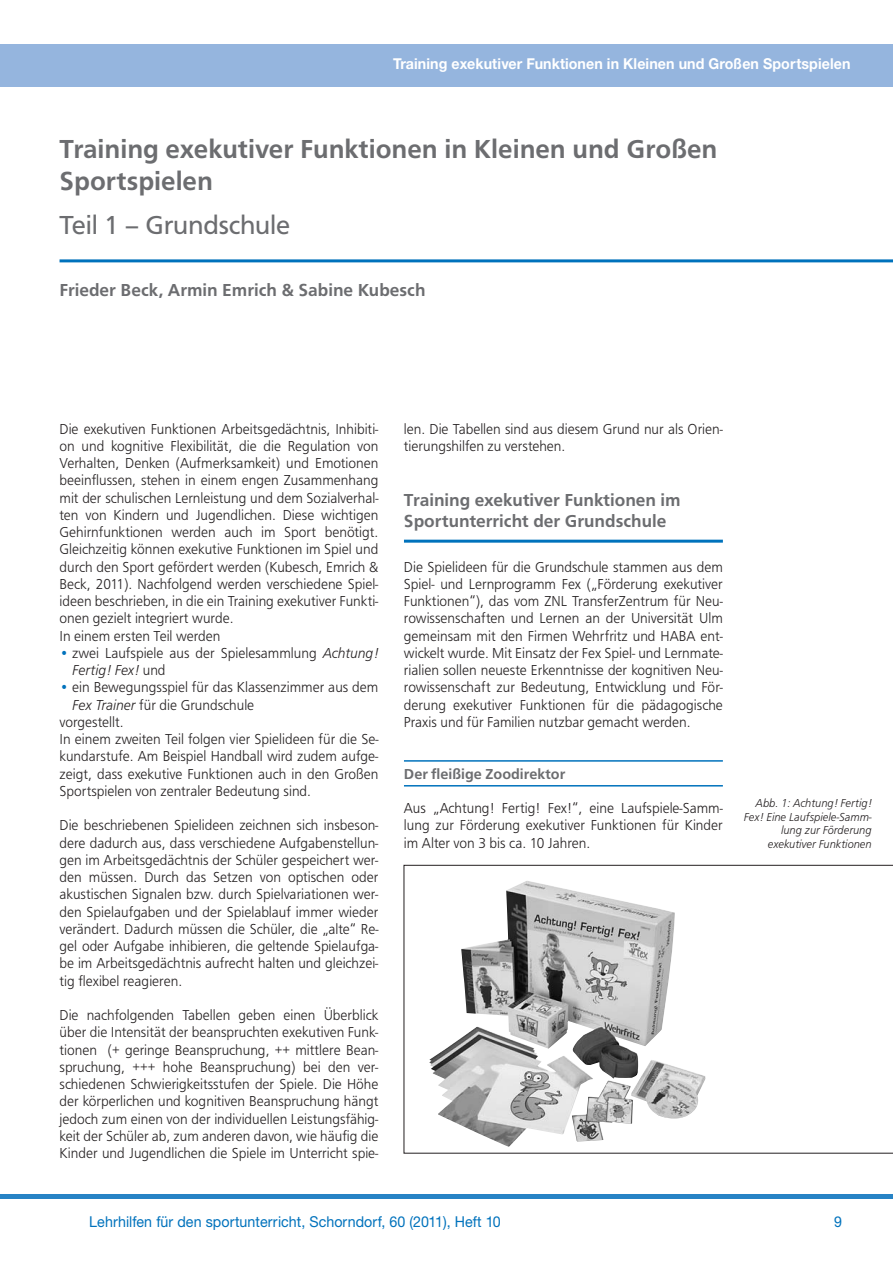
<style>
.page{position:relative;width:893px;height:1263px;background:#fff}
.page>*{position:absolute;margin:0;border:0;box-sizing:border-box;transform-origin:0 0}
.t1{font:500 27px/31.5px "Frutus T";color:#6c6d70}
.t2{font:27px "Frutus T";letter-spacing:-.01em;color:#6c6d70}
.t3{font:500 18px/21px "Frutus T";color:#6c6d70}
.t4{font:300 15px/17.2px "Frutus T";color:#231f20;text-align:justify;scale:.95 1}
.t5{font:15px "Helvetica Neue CE";letter-spacing:.005em;color:#0072bc;scale:.95 1}
.t6{font:700 15px "Helvetica Neue CE";letter-spacing:.005em;color:#fff;scale:.95 1}
.t7{font:500 15px "Frutus T";color:#6c6d70}
.t8{font:italic 300 12px/13.5px "Frutus T";color:#231f20;text-align:right;scale:.95 1}
.s1{color:#0072bc}
.s2{font-style:italic}
</style>
<div class="page">
<div style="left:0;top:1194px;width:893px;height:5px;background:#2783c5"></div>
<div style="left:0;top:44px;width:893px;height:43px;background:#95b5de"></div>
<hr style="left:60px;top:259px;width:833px;height:3px;background:#0072bc">
<hr style="left:404px;top:540px;width:319px;height:3px;background:#0072bc">
<hr style="left:404px;top:760px;width:319px;height:2px;background:#0072bc">
<hr style="left:404px;top:785px;width:319px;height:1px;background:#0072bc">
<svg style="left:404px;top:865px;width:489px;height:288px"></svg>
<p class="t6" style="left:393px;top:54px;width:483px">Training exekutiver Funktionen in Kleinen und Großen Sportspielen</p>
<h1 class="t1" style="left:60px;top:133px;width:659px">Training exekutiver Funktionen in Kleinen und Großen<br>Sportspielen</h1>
<h1 class="t2" style="left:60px;top:209px;width:232px">Teil 1 – Grundschule</h1>
<p class="t3" style="left:60px;top:279px;width:367px">Frieder Beck, Armin Emrich &amp; Sabine Kubesch</p>
<p class="t4" style="left:60px;top:420px;width:337px;text-align:left">Die exekutiven Funktionen Arbeitsgedächtnis, Inhibiti&shy;on und kognitive Flexibilität, die die Regulation von Verhalten, Denken (Aufmerksamkeit) und Emotionen beeinflussen, stehen in einem engen Zusammenhang mit der schulischen Lernleistung und dem Sozialverhal&shy;ten von Kindern und Jugendlichen. Diese wichtigen Gehirnfunktionen werden auch im Sport benötigt.<br>Gleichzeitig können exekutive Funktionen im Spiel und durch den Sport gefördert werden (Kubesch, Emrich &amp; Beck, 2011). Nachfolgend werden verschiedene Spiel&shy;ideen beschrieben, in die ein Training exekutiver Funkti&shy;onen gezielt integriert wurde.<br>In einem ersten Teil werden</p>
<p class="t4" style="left:72px;top:644px;width:324px;text-indent:-13px"><span class="s1">•</span> zwei Laufspiele aus der Spielesammlung <span class="s2">Achtung!<br>Fertig! Fex!</span> und</p>
<p class="t4" style="left:60px;top:678px;width:337px"><span class="s1">•</span> ein Bewegungsspiel für das Klassenzimmer aus dem</p>
<p class="t4" style="left:72px;top:696px;width:193px"><span class="s2">Fex Trainer</span> für die Grundschule</p>
<p class="t4" style="left:60px;top:713px;width:69px">vorgestellt.</p>
<p class="t4" style="left:60px;top:730px;width:337px">In einem zweiten Teil folgen vier Spielideen für die Se-</p>
<p class="t4" style="left:60px;top:747px;width:337px">kundarstufe. Am Beispiel Handball wird zudem aufge-</p>
<p class="t4" style="left:60px;top:765px;width:337px">zeigt, dass exekutive Funktionen auch in den Großen</p>
<p class="t4" style="left:60px;top:782px;width:266px">Sportspielen von zentraler Bedeutung sind.</p>
<p class="t4" style="left:60px;top:816px;width:337px">Die beschriebenen Spielideen zeichnen sich insbeson&shy;dere dadurch aus, dass verschiedene Aufgabenstellun&shy;gen im Arbeitsgedächtnis der Schüler gespeichert wer&shy;den müssen. Durch das Setzen von optischen oder akustischen Signalen bzw. durch Spielvariationen wer&shy;den Spielaufgaben und der Spielablauf immer wieder verändert. Dadurch müssen die Schüler, die „alte“ Re&shy;gel oder Aufgabe inhibieren, die geltende Spielaufga&shy;be im Arbeitsgedächtnis aufrecht halten und gleichzei&shy;tig flexibel reagieren.</p>
<p class="t4" style="left:60px;top:1006px;width:337px">Die nachfolgenden Tabellen geben einen Überblick über die Intensität der beanspruchten exekutiven Funk&shy;tionen (+ geringe Beanspruchung, ++ mittlere Bean&shy;spruchung, +++ hohe Beanspruchung) bei den ver&shy;schiedenen Schwierigkeitsstufen der Spiele. Die Höhe der körperlichen und kognitiven Beanspruchung hängt jedoch zum einen von der individuellen Leistungsfähig&shy;keit der Schüler ab, zum anderen davon, wie häufig die Kinder und Jugendlichen die Spiele im Unterricht spie-</p>
<p class="t4" style="left:404px;top:420px;width:337px">len. Die Tabellen sind aus diesem Grund nur als Orien&shy;tierungshilfen zu verstehen.</p>
<p class="t3" style="left:404px;top:489px;width:278px">Training exekutiver Funktionen im<br>Sportunterricht der Grundschule</p>
<p class="t4" style="left:404px;top:558px;width:337px">Die Spielideen für die Grundschule stammen aus dem Spiel- und Lernprogramm Fex („Förderung exekutiver Funktionen“), das vom ZNL TransferZentrum für Neu&shy;rowissenschaften und Lernen an der Universität Ulm gemeinsam mit den Firmen Wehrfritz und HABA ent&shy;wickelt wurde. Mit Einsatz der Fex Spiel- und Lernmate&shy;rialien sollen neueste Erkenntnisse der kognitiven Neu&shy;rowissenschaft zur Bedeutung, Entwicklung und För&shy;derung exekutiver Funktionen für die pädagogische Praxis und für Familien nutzbar gemacht werden.</p>
<p class="t7" style="left:404px;top:765px;width:163px">Der fleißige Zoodirektor</p>
<p class="t4" style="left:404px;top:799px;width:337px">Aus „Achtung! Fertig! Fex!“, eine Laufspiele-Samm&shy;lung zur Förderung exekutiver Funktionen für Kinder im Alter von 3 bis ca. 10 Jahren.</p>
<p class="t8" style="left:744px;top:796px;width:136px">Abb. 1: Achtung! Fertig!<br>Fex! Eine Laufspiele-Samm&shy;lung zur Förderung exekutiver Funktionen</p>
<p class="t5" style="left:89px;top:1213px;width:435px">Lehrhilfen für den sportunterricht, Schorndorf, 60 (2011), Heft 10</p>
<p class="t5" style="left:834px;top:1213px;width:10px">9</p>
</div>
